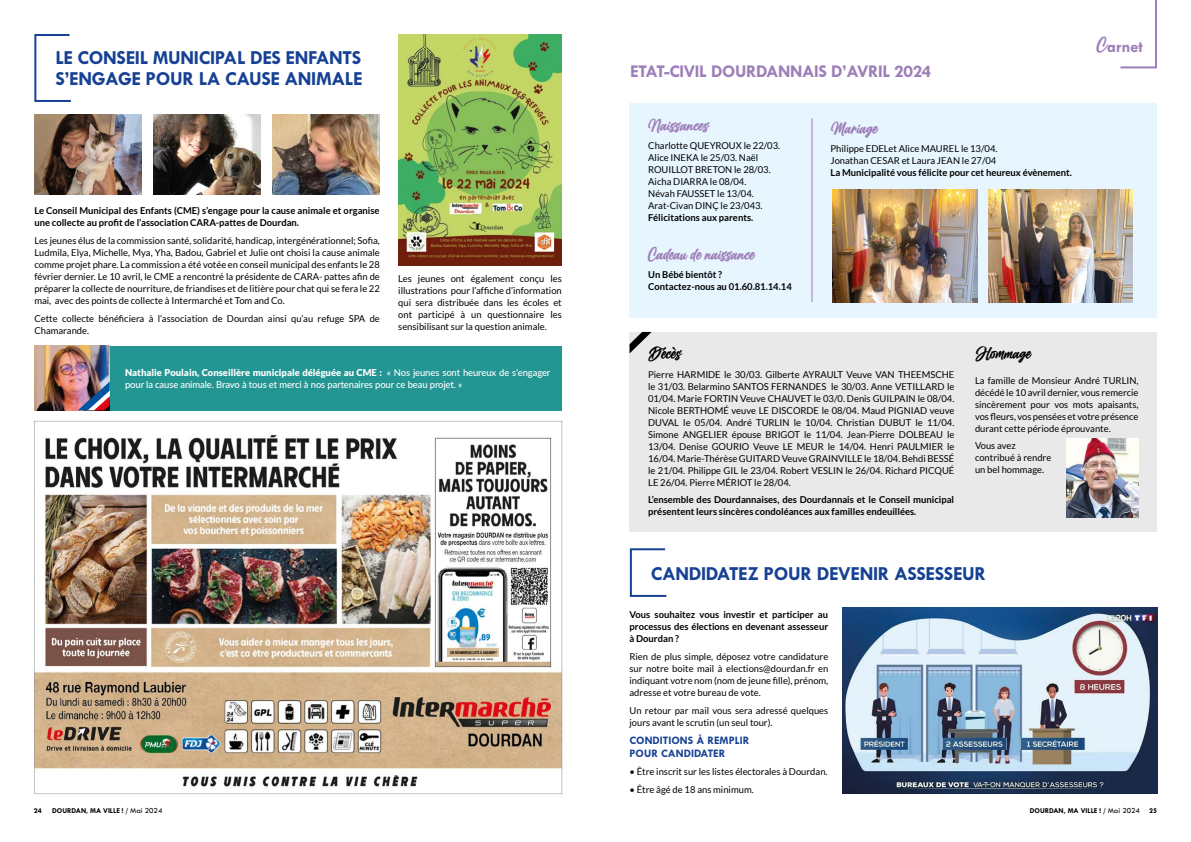
<style>
.page{position:relative;width:1191px;height:842px;background:#fff}
.page>*{position:absolute;margin:0;border:0;box-sizing:border-box;transform-origin:0 0}
.t1{font:700 20px/21px "Tw Cen MT Std";letter-spacing:-.02em;color:#164194}
.t2{font:700 18px "Tw Cen MT Std";letter-spacing:-.02em;color:#9d7eb8}
.t3{font:17.5px "Billion Dreams";color:#9d7eb8}
.t4{font:17.5px "Billion Dreams";color:#000}
.t5{font:700 17px "Tw Cen MT Std";color:#9d7eb8}
.t6{font:700 11.5px/13px "Tw Cen MT Std";color:#164194}
.t7{font:9.5px/12px "Lato";color:#000}
.t8{font:700 9.5px/12px "Lato";color:#000}
.t9{font:500 9.5px/12px "Lato";letter-spacing:-.01em;color:#fff}
.t10{font:700 7.5px "Tw Cen MT Std";color:#000}
.s1{font-weight:900}
.s2{font-family:"Billion Dreams";font-weight:400;font-size:19px}
.s3{font-weight:400;font-size:8px}
</style>
<div class="page">
<svg style="left:1120px;top:0;width:37px;height:69px"></svg>
<div style="left:629px;top:104px;width:528px;height:214px;background:#e6f5fe"></div>
<div style="left:629px;top:332px;width:528px;height:199px;background:#e9e9e9"></div>
<svg style="left:629px;top:332px;width:22px;height:21px"></svg>
<hr style="left:811px;top:118px;width:1px;height:184px;background:#9d7eb8">
<img style="left:843px;top:607px;width:314px;height:187px">
<img style="left:833px;top:190px;width:144px;height:112px">
<img style="left:988px;top:190px;width:144px;height:112px">
<img style="left:1066px;top:438px;width:72px;height:80px">
<img style="left:33px;top:420px;width:530px;height:375px">
<img style="left:398px;top:34px;width:163px;height:231px">
<img style="left:272px;top:115px;width:108px;height:79px">
<svg style="left:34px;top:34px;width:37px;height:68px"></svg>
<div style="left:34px;top:346px;width:527px;height:64px;background:#239592"></div>
<img style="left:34px;top:346px;width:76px;height:64px">
<svg style="left:78px;top:382px;width:32px;height:28px"></svg>
<img style="left:153px;top:115px;width:108px;height:79px">
<img style="left:34px;top:115px;width:108px;height:79px">
<svg style="left:629px;top:548px;width:38px;height:49px"></svg>
<h1 class="t1" style="left:55px;top:47px;width:309px">LE CONSEIL MUNICIPAL DES ENFANTS<br>S’ENGAGE POUR LA CAUSE ANIMALE</h1>
<p class="t8" style="left:34px;top:205px;width:347px">Le Conseil Municipal des Enfants (CME) s’engage pour la cause animale et organise une collecte au profit de l’association CARA-pattes de Dourdan.</p>
<p class="t7" style="left:34px;top:234px;width:347px;text-align:justify">Les jeunes élus de la commission santé, solidarité, handicap, intergénérationnel; Sofia, Ludmila, Elya, Michelle, Mya, Yha, Badou, Gabriel et Julie ont choisi la cause animale comme projet phare. La commission a été votée en conseil municipal des enfants le 28 février dernier. Le 10 avril, le CME a rencontré la présidente de CARA- pattes afin de préparer la collecte de nourriture, de friandises et de litière pour chat qui se fera le 22 mai, avec des points de collecte à Intermarché et Tom and Co.</p>
<p class="t7" style="left:34px;top:312px;width:347px">Cette collecte bénéficiera à l’association de Dourdan ainsi qu’au refuge SPA de<br>Chamarande.</p>
<p class="t7" style="left:398px;top:272px;width:165px;text-align:justify">Les jeunes ont également conçu les illustrations pour l’affiche d’information qui sera distribuée dans les écoles et ont participé à un questionnaire les sensibilisant sur la question animale.</p>
<p class="t9" style="left:125px;top:366px;width:427px"><span class="s1">Nathalie Poulain, Conseillère municipale déléguée au CME :</span> « Nos jeunes sont heureux de s’engager pour la cause animale. Bravo à tous et merci à nos partenaires pour ce beau projet. »</p>
<h2 class="t2" style="left:630px;top:62px;width:303px">ETAT-CIVIL DOURDANNAIS D’AVRIL 2024</h2>
<h3 class="t3" style="left:648px;top:112px;width:62px">Naissances</h3>
<p class="t7" style="left:648px;top:140px;width:133px">Charlotte QUEYROUX le 22/03.<br>Alice INEKA le 25/03. Naël<br>ROUILLOT BRETON le 28/03.<br>Aicha DIARRA le 08/04.<br>Névah FAUSSET le 13/04.<br>Arat-Civan DINÇ le 23/043.</p>
<p class="t8" style="left:648px;top:212px;width:106px">Félicitations aux parents.</p>
<h3 class="t3" style="left:648px;top:241px;width:108px">Cadeau de naissance</h3>
<p class="t8" style="left:648px;top:269px;width:145px">Un Bébé bientôt ?<br>Contactez-nous au 01.60.81.14.14</p>
<h3 class="t3" style="left:830px;top:115px;width:49px">Mariage</h3>
<p class="t7" style="left:830px;top:143px;width:168px">Philippe EDELet Alice MAUREL le 13/04.<br>Jonathan CESAR et Laura JEAN le 27/04</p>
<p class="t8" style="left:830px;top:167px;width:243px">La Municipalité vous félicite pour cet heureux évènement.</p>
<h3 class="t5" style="left:1096px;top:38px;width:48px"><span class="s2">C</span>arnet</h3>
<h3 class="t4" style="left:648px;top:340px;width:35px">Décès</h3>
<p class="t7" style="left:648px;top:368px;width:308px;text-align:justify">Pierre HARMIDE le 30/03. Gilberte AYRAULT Veuve VAN THEEMSCHE le 31/03. Belarmino SANTOS FERNANDES le 30/03. Anne VETILLARD le 01/04. Marie FORTIN Veuve CHAUVET le 03/0. Denis GUILPAIN le 08/04.<br>Nicole BERTHOMÉ veuve LE DISCORDE le 08/04. Maud PIGNIAD veuve DUVAL le 05/04. André TURLIN le 10/04. Christian DUBUT le 11/04.<br>Simone ANGELIER épouse BRIGOT le 11/04. Jean-Pierre DOLBEAU le 13/04. Denise GOURIO Veuve LE MEUR le 14/04. Henri PAULMIER le 16/04. Marie-Thérèse GUITARD Veuve GRAINVILLE le 18/04. Behdi BESSÉ le 21/04. Philippe GIL le 23/04. Robert VESLIN le 26/04. Richard PICQUÉ LE 26/04. Pierre MÉRIOT le 28/04.</p>
<p class="t8" style="left:648px;top:494px;width:307px">L’ensemble des Dourdannaises, des Dourdannais et le Conseil municipal présentent leurs sincères condoléances aux familles endeuillées.</p>
<h3 class="t4" style="left:975px;top:340px;width:58px">Hommage</h3>
<p class="t7" style="left:975px;top:374px;width:165px;text-align:justify">La famille de Monsieur André TURLIN, décédé le 10 avril dernier, vous remercie sincèrement pour vos mots apaisants, vos fleurs, vos pensées et votre présence durant cette période éprouvante.</p>
<p class="t7" style="left:975px;top:440px;width:78px">Vous avez contribué à rendre un bel hommage.</p>
<h1 class="t1" style="left:651px;top:563px;width:337px">CANDIDATEZ POUR DEVENIR ASSESSEUR</h1>
<p class="t8" style="left:629px;top:609px;width:200px;text-align:justify">Vous souhaitez vous investir et participer au processus des élections en devenant assesseur à Dourdan ?</p>
<p class="t7" style="left:629px;top:650px;width:200px;text-align:justify">Rien de plus simple, déposez votre candidature sur notre boite mail à elections@dourdan.fr en indiquant votre nom (nom de jeune fille), prénom, adresse et votre bureau de vote.</p>
<p class="t7" style="left:629px;top:704px;width:200px">Un retour par mail vous sera adressé quelques jours avant le scrutin (un seul tour).</p>
<p class="t6" style="left:629px;top:734px;width:121px">CONDITIONS À REMPLIR<br>POUR CANDIDATER</p>
<p class="t7" style="left:629px;top:765px;width:199px">• Être inscrit sur les listes électorales à Dourdan.</p>
<p class="t7" style="left:629px;top:783px;width:126px">• Être âgé de 18 ans minimum.</p>
<p class="t10" style="left:34px;top:807px;width:9px">24</p>
<p class="t10" style="left:52px;top:807px;width:112px">DOURDAN, MA VILLE ! / <span class="s3">Mai 2024</span></p>
<p class="t10" style="left:1029px;top:807px;width:129px">DOURDAN, MA VILLE ! / <span class="s3">Mai 2024</span> 25</p>
</div>
